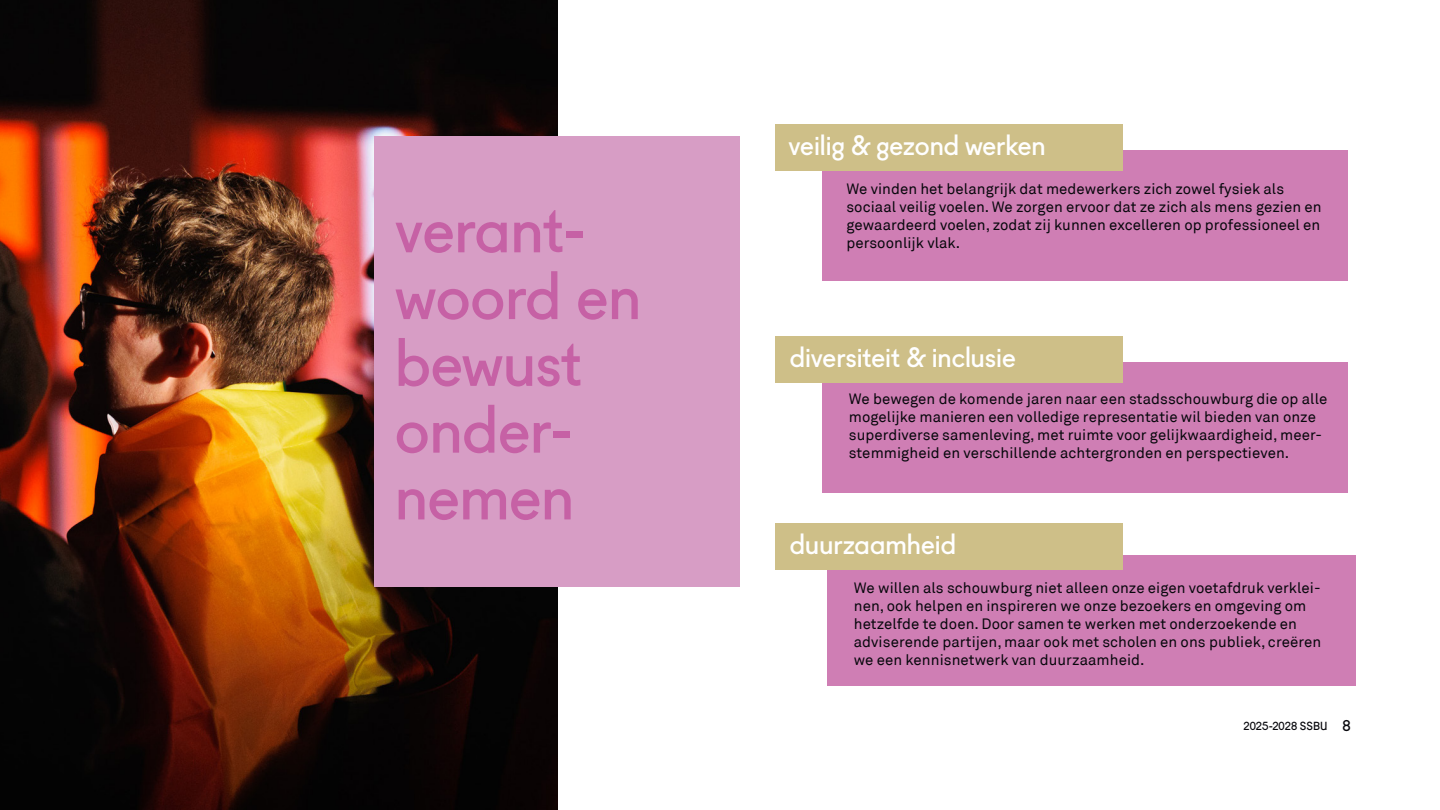
<style>
.page{position:relative;width:1440px;height:810px;background:#fff}
.page>*{position:absolute;margin:0;border:0;box-sizing:border-box;transform-origin:0 0}
.t1{font:63px/66.8px "Fugue";color:#c661a5}
.t2{font:27px "Fugue";color:#fff}
.t3{font:15px/18px "Akkurat";letter-spacing:.005em;color:#08080d}
.t4{font:11.25px "Fugue";color:#08080d}
.s1{font-size:15px}
</style>
<div class="page">
<img style="left:0;top:0;width:557px;height:810px">
<div style="left:375px;top:136px;width:365px;height:451px;background:#d79dc5"></div>
<div style="left:823px;top:151px;width:525px;height:130px;background:#cf7eb4"></div>
<div style="left:776px;top:124px;width:347px;height:47px;background:#cebf88"></div>
<div style="left:823px;top:362px;width:525px;height:131px;background:#cf7eb4"></div>
<div style="left:776px;top:336px;width:347px;height:46px;background:#cebf88"></div>
<div style="left:827px;top:555px;width:528px;height:131px;background:#cf7eb4"></div>
<div style="left:776px;top:523px;width:347px;height:47px;background:#cebf88"></div>
<h1 class="t1" style="left:395px;top:190px;width:248px">verant&shy;woord en bewust onder&shy;nemen</h1>
<h2 class="t2" style="left:789px;top:124px;width:258px">veilig &amp; gezond werken</h2>
<p class="t3" style="left:846px;top:181px;width:477px">We vinden het belangrijk dat medewerkers zich zowel fysiek als sociaal veilig voelen. We zorgen ervoor dat ze zich als mens gezien en gewaardeerd voelen, zodat zij kunnen excelleren op professioneel en persoonlijk vlak.</p>
<h2 class="t2" style="left:790px;top:336px;width:228px">diversiteit &amp; inclusie</h2>
<p class="t3" style="left:849px;top:390px;width:480px">We bewegen de komende jaren naar een stadsschouwburg die op alle mogelijke manieren een volledige representatie wil bieden van onze superdiverse samenleving, met ruimte voor gelijkwaardigheid, meer&shy;stemmigheid en verschillende achtergronden en perspectieven.</p>
<h2 class="t2" style="left:790px;top:523px;width:168px">duurzaamheid</h2>
<p class="t3" style="left:854px;top:579px;width:469px">We willen als schouwburg niet alleen onze eigen voetafdruk verklei&shy;nen, ook helpen en inspireren we onze bezoekers en omgeving om hetzelfde te doen. Door samen te werken met onderzoekende en adviserende partijen, maar ook met scholen en ons publiek, creëren we een kennisnetwerk van duurzaamheid.</p>
<p class="t4" style="left:1244px;top:717px;width:109px">2025-2028 SSBU <span class="s1">8</span></p>
</div>
